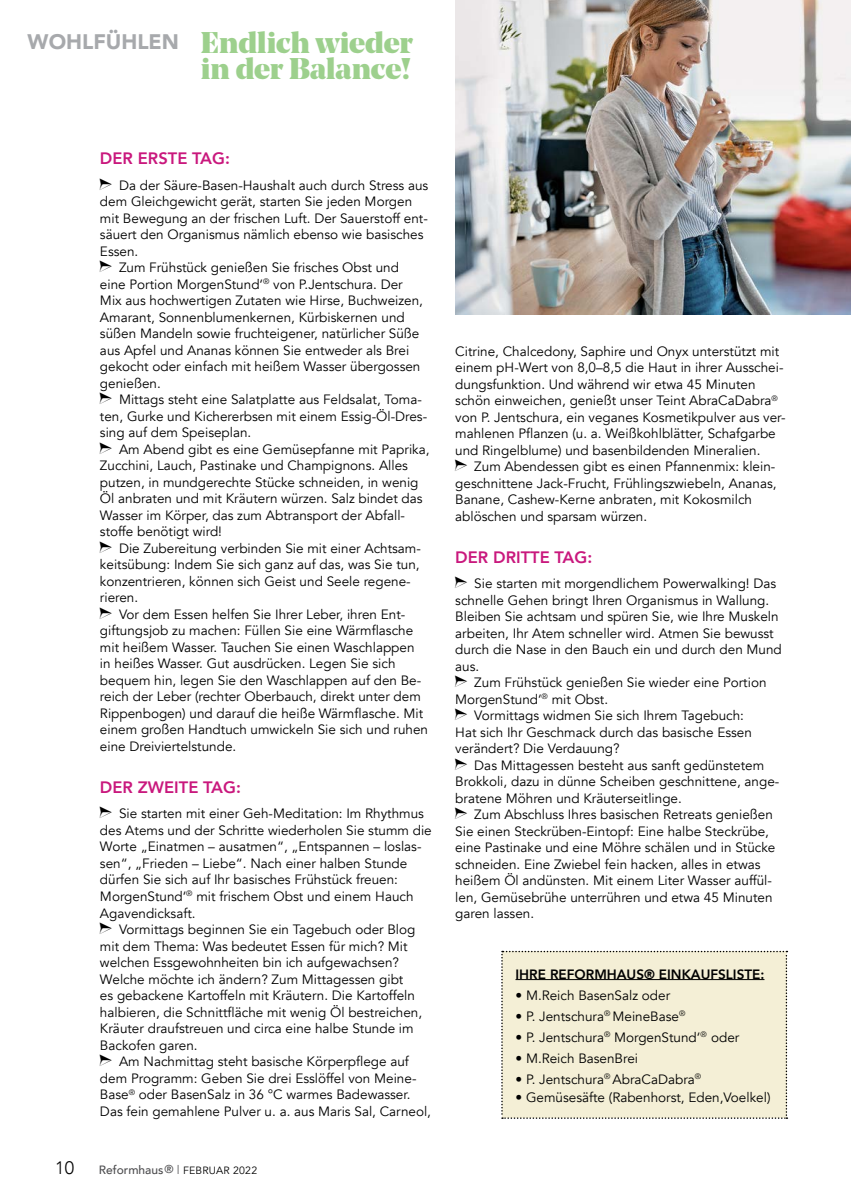
<style>
.page{position:relative;width:851px;height:1204px;background:#fff}
.page>*{position:absolute;margin:0;border:0;box-sizing:border-box;transform-origin:0 0}
.t1{font:900 29.85px/26.2px "Noe Display";color:#9dd08d}
.t2{font:900 21px "Avenir";color:#a7a9ac}
.t3{font:300 18px "Avenir";color:#000}
.t4{font:800 16.5px "Avenir";color:#c9187d}
.t5{font:13.5px/16.5px "Avenir";color:#000}
.t6{font:800 13.5px "Avenir";color:#000}
.t7{font:10.5px "Avenir";letter-spacing:.02em;color:#000}
.s1{font-family:"Altemus Pointers";font-size:12px}
.s2{font-weight:500;font-size:12px;color:#4d4d4f}
.s3{font-weight:500;font-size:11.4px;color:#4d4d4f}
.s4{font-weight:300;font-size:12px;color:#4d4d4f}
.s5{font-style:inherit}
</style>
<div class="page">
<div style="left:501px;top:950px;width:286px;height:168px;background:#f4efd6"></div>
<img style="left:455px;top:0;width:395px;height:315px">
<p class="t2" style="left:28px;top:24px;width:153px">WOHLFÜHLEN</p>
<p class="t1" style="left:201px;top:28px;width:213px">Endlich wieder in der Balance!</p>
<p class="t4" style="left:100px;top:145px;width:131px">DER ERSTE TAG:</p>
<p class="t5" style="left:100px;top:177px;width:330px"><span class="s1">–</span> Da der Säure-Basen-Haushalt auch durch Stress aus dem Gleichgewicht gerät, starten Sie jeden Morgen mit Bewegung an der frischen Luft. Der Sauerstoff ent&shy;säuert den Organismus nämlich ebenso wie basisches Essen.</p>
<p class="t5" style="left:100px;top:259px;width:324px"><span class="s1">–</span> Zum Frühstück genießen Sie frisches Obst und eine Portion MorgenStund‘<sup>®</sup> von P.Jentschura. Der Mix aus hochwertigen Zutaten wie Hirse, Buchweizen, Amarant, Sonnenblumenkernen, Kürbiskernen und süßen Mandeln sowie fruchteigener, natürlicher Süße aus Apfel und Ananas können Sie entweder als Brei gekocht oder einfach mit heißem Wasser übergossen genießen.</p>
<p class="t5" style="left:100px;top:391px;width:328px"><span class="s1">–</span> Mittags steht eine Salatplatte aus Feldsalat, Toma&shy;ten, Gurke und Kichererbsen mit einem Essig-Öl-Dres&shy;sing auf dem Speiseplan.</p>
<p class="t5" style="left:100px;top:441px;width:331px"><span class="s1">–</span> Am Abend gibt es eine Gemüsepfanne mit Paprika, Zucchini, Lauch, Pastinake und Champignons. Alles putzen, in mundgerechte Stücke schneiden, in wenig Öl anbraten und mit Kräutern würzen. Salz bindet das Wasser im Körper, das zum Abtransport der Abfall&shy;stoffe benötigt wird!</p>
<p class="t5" style="left:100px;top:540px;width:322px;text-align:justify"><span class="s1">–</span> Die Zubereitung verbinden Sie mit einer Achtsam&shy;keitsübung: Indem Sie sich ganz auf das, was Sie tun, konzentrieren, können sich Geist und Seele regene-</p>
<p class="t5" style="left:100px;top:589px;width:40px">rieren.</p>
<p class="t5" style="left:100px;top:606px;width:329px"><span class="s1">–</span> Vor dem Essen helfen Sie Ihrer Leber, ihren Ent&shy;giftungsjob zu machen: Füllen Sie eine Wärmflasche mit heißem Wasser. Tauchen Sie einen Waschlappen in heißes Wasser. Gut ausdrücken. Legen Sie sich bequem hin, legen Sie den Waschlappen auf den Be&shy;reich der Leber (rechter Oberbauch, direkt unter dem Rippenbogen) und darauf die heiße Wärmflasche. Mit einem großen Handtuch umwickeln Sie sich und ruhen eine Dreiviertelstunde.</p>
<p class="t4" style="left:100px;top:774px;width:142px">DER ZWEITE TAG:</p>
<p class="t5" style="left:100px;top:805px;width:333px"><span class="s1">–</span> Sie starten mit einer Geh-Meditation: Im Rhythmus des Atems und der Schritte wiederholen Sie stumm die Worte „Einatmen – ausatmen“, „Entspannen – loslas&shy;sen“, „Frieden – Liebe“. Nach einer halben Stunde dürfen Sie sich auf Ihr basisches Frühstück freuen:<br>MorgenStund‘<sup>®</sup> mit frischem Obst und einem Hauch Agavendicksaft.</p>
<p class="t5" style="left:100px;top:921px;width:323px"><span class="s1">–</span> Vormittags beginnen Sie ein Tagebuch oder Blog mit dem Thema: Was bedeutet Essen für mich? Mit welchen Essgewohnheiten bin ich aufgewachsen?<br>Welche möchte ich ändern? Zum Mittagessen gibt<br>es gebackene Kartoffeln mit Kräutern. Die Kartoffeln halbieren, die Schnittfläche mit wenig Öl bestreichen, Kräuter draufstreuen und circa eine halbe Stunde im Backofen garen.</p>
<p class="t5" style="left:100px;top:1053px;width:332px"><span class="s1">–</span> Am Nachmittag steht basische Körperpflege auf dem Programm: Geben Sie drei Esslöffel von Meine-Base<sup>®</sup> oder BasenSalz in 36 °C warmes Badewasser.<br>Das fein gemahlene Pulver u. a. aus Maris Sal, Carneol,</p>
<h3 class="t3" style="left:55px;top:1156px;width:20px">10</h3>
<p class="t7" style="left:99px;top:1164px;width:160px"><span class="s2">Reformhaus</span><span class="s3">®</span> <span class="s4">l</span> FEBRUAR 2022</p>
<p class="t5" style="left:455px;top:343px;width:332px">Citrine, Chalcedony, Saphire und Onyx unterstützt mit einem pH-Wert von 8,0–8,5 die Haut in ihrer Ausschei&shy;dungsfunktion. Und während wir etwa 45 Minuten schön einweichen, genießt unser Teint AbraCaDabra<sup>® </sup>von P. Jentschura, ein veganes Kosmetikpulver aus ver&shy;mahlenen Pflanzen (u. a. Weißkohlblätter, Schafgarbe und Ringelblume) und basenbildenden Mineralien.</p>
<p class="t5" style="left:455px;top:458px;width:323px"><span class="s1">–</span> Zum Abendessen gibt es einen Pfannenmix: klein&shy;geschnittene Jack-Frucht, Frühlingszwiebeln, Ananas, Banane, Cashew-Kerne anbraten, mit Kokosmilch ablöschen und sparsam würzen.</p>
<p class="t4" style="left:455px;top:544px;width:138px">DER DRITTE TAG:</p>
<p class="t5" style="left:455px;top:575px;width:328px"><span class="s1">–</span> Sie starten mit morgendlichem Powerwalking! Das schnelle Gehen bringt Ihren Organismus in Wallung.<br>Bleiben Sie achtsam und spüren Sie, wie Ihre Muskeln arbeiten, Ihr Atem schneller wird. Atmen Sie bewusst durch die Nase in den Bauch ein und durch den Mund aus.</p>
<p class="t5" style="left:455px;top:674px;width:313px"><span class="s1">–</span> Zum Frühstück genießen Sie wieder eine Portion<br>MorgenStund‘<sup>®</sup> mit Obst.</p>
<p class="t5" style="left:455px;top:707px;width:290px"><span class="s1">–</span> Vormittags widmen Sie sich Ihrem Tagebuch:</p>
<p class="t5" style="left:455px;top:724px;width:298px">Hat sich Ihr Geschmack durch das basische Essen</p>
<p class="t5" style="left:455px;top:740px;width:166px">verändert? Die Verdauung?</p>
<p class="t5" style="left:455px;top:757px;width:325px"><span class="s1">–</span> Das Mittagessen besteht aus sanft gedünstetem<br>Brokkoli, dazu in dünne Scheiben geschnittene, ange&shy;bratene Möhren und Kräuterseitlinge.</p>
<p class="t5" style="left:455px;top:806px;width:321px"><span class="s1">–</span> Zum Abschluss Ihres basischen Retreats genießen Sie einen Steckrüben-Eintopf: Eine halbe Steckrübe, eine Pastinake und eine Möhre schälen und in Stücke schneiden. Eine Zwiebel fein hacken, alles in etwas heißem Öl andünsten. Mit einem Liter Wasser auffül&shy;len, Gemüsebrühe unterrühren und etwa 45 Minuten garen lassen.</p>
<p class="t6" style="left:515px;top:963px;width:250px">IHRE REFORMHAUS® EINKAUFSLISTE:</p>
<p class="t5" style="left:515px;top:986px;width:156px"><span class="s5">•</span> M.Reich BasenSalz oder</p>
<p class="t5" style="left:515px;top:1007px;width:171px"><span class="s5">•</span> P. Jentschura<sup>®</sup> MeineBase<sup>®</sup></p>
<p class="t5" style="left:515px;top:1028px;width:225px"><span class="s5">•</span> P. Jentschura<sup>®</sup> MorgenStund‘<sup>®</sup> oder</p>
<p class="t5" style="left:515px;top:1049px;width:124px"><span class="s5">•</span> M.Reich BasenBrei</p>
<p class="t5" style="left:515px;top:1070px;width:187px"><span class="s5">•</span> P. Jentschura<sup>®</sup> AbraCaDabra<sup>®</sup></p>
<p class="t5" style="left:515px;top:1088px;width:256px"><span class="s5">•</span> Gemüsesäfte (Rabenhorst, Eden,Voelkel)</p>
</div>
